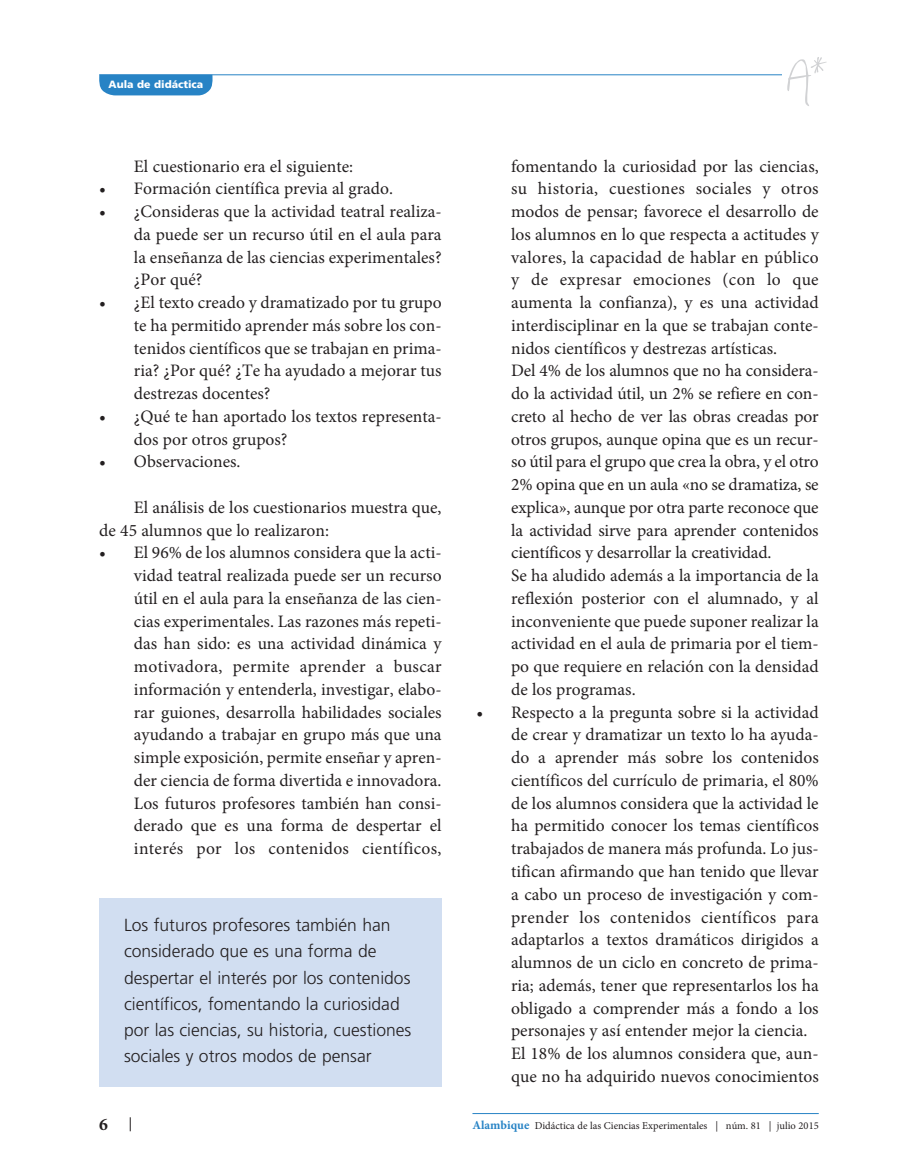
<style>
.page{position:relative;width:918px;height:1166px;background:#fff}
.page>*{position:absolute;margin:0;border:0;box-sizing:border-box;transform-origin:0 0}
.t1{font:17.5px/22.8px "Minion Pro";color:#231f20}
.t2{font:300 17.5px/26.2px "Frutiger LT Std";color:#231f20}
.t3{font:700 17.5px "Minion Pro";color:#231f20}
.t4{font:10.5px "Minion Pro";color:#231f20}
.t5{font:900 10.5px "Frutiger LT Std";color:#fff}
.s1{font-weight:700;font-size:12.25px;color:#2783c5}
</style>
<div class="page">
<hr style="left:99px;top:74px;width:683px;height:1px;background:#2783c5">
<svg style="left:787px;top:57px;width:39px;height:49px"></svg>
<div style="left:99px;top:75px;width:114px;height:20px;background:#2783c5"></div>
<svg style="left:130px;top:1117px;width:1px;height:14px"></svg>
<hr style="left:472px;top:1113px;width:347px;height:1px;background:#2783c5">
<div style="left:99px;top:898px;width:342px;height:188px;background:#d1def1"></div>
<p class="t5" style="left:109px;top:78px;width:96px">Aula de didáctica</p>
<p class="t1" style="left:134px;top:156px;width:221px">El cuestionario era el siguiente:</p>
<p class="t1" style="left:99px;top:179px;width:295px">• Formación científica previa al grado.</p>
<p class="t1" style="left:134px;top:202px;width:309px;text-align:justify;text-indent:-35px">• ¿Consideras que la actividad teatral realiza&shy;da puede ser un recurso útil en el aula para la enseñanza de las ciencias experimentales? ¿Por qué?</p>
<p class="t1" style="left:134px;top:293px;width:309px;text-align:justify;text-indent:-35px">• ¿El texto creado y dramatizado por tu grupo te ha permitido aprender más sobre los con&shy;tenidos científicos que se trabajan en prima&shy;ria? ¿Por qué? ¿Te ha ayudado a mejorar tus destrezas docentes?</p>
<p class="t1" style="left:134px;top:406px;width:309px;text-indent:-35px">• ¿Qué te han aportado los textos representa&shy;dos por otros grupos?</p>
<p class="t1" style="left:99px;top:452px;width:143px">• Observaciones.</p>
<p class="t1" style="left:99px;top:497px;width:344px;text-indent:35px">El análisis de los cuestionarios muestra que, de 45 alumnos que lo realizaron:</p>
<p class="t1" style="left:134px;top:543px;width:309px;text-align:justify;text-indent:-35px">• El 96% de los alumnos considera que la acti&shy;vidad teatral realizada puede ser un recurso útil en el aula para la enseñanza de las cien&shy;cias experimentales. Las razones más repeti&shy;das han sido: es una actividad dinámica y motivadora, permite aprender a buscar información y entenderla, investigar, elabo&shy;rar guiones, desarrolla habilidades sociales ayudando a trabajar en grupo más que una simple exposición, permite enseñar y apren&shy;der ciencia de forma divertida e innovadora.<br>Los futuros profesores también han consi&shy;derado que es una forma de despertar el interés por los contenidos científicos,</p>
<p class="t2" style="left:124px;top:913px;width:289px">Los futuros profesores también han considerado que es una forma de despertar el interés por los contenidos científicos, fomentando la curiosidad por las ciencias, su historia, cuestiones sociales y otros modos de pensar</p>
<p class="t1" style="left:511px;top:156px;width:309px">fomentando la curiosidad por las ciencias, su historia, cuestiones sociales y otros modos de pensar; favorece el desarrollo de los alumnos en lo que respecta a actitudes y valores, la capacidad de hablar en público y de expresar emociones (con lo que aumenta la confianza), y es una actividad interdisciplinar en la que se trabajan conte&shy;nidos científicos y destrezas artísticas.<br>Del 4% de los alumnos que no ha considera&shy;do la actividad útil, un 2% se refiere en con&shy;creto al hecho de ver las obras creadas por otros grupos, aunque opina que es un recur&shy;so útil para el grupo que crea la obra, y el otro 2% opina que en un aula «no se dramatiza, se explica», aunque por otra parte reconoce que la actividad sirve para aprender contenidos científicos y desarrollar la creatividad.<br>Se ha aludido además a la importancia de la reflexión posterior con el alumnado, y al inconveniente que puede suponer realizar la actividad en el aula de primaria por el tiem&shy;po que requiere en relación con la densidad de los programas.</p>
<p class="t1" style="left:511px;top:702px;width:309px;text-indent:-35px">• Respecto a la pregunta sobre si la actividad de crear y dramatizar un texto lo ha ayuda&shy;do a aprender más sobre los contenidos científicos del currículo de primaria, el 80% de los alumnos considera que la actividad le ha permitido conocer los temas científicos trabajados de manera más profunda. Lo jus&shy;tifican afirmando que han tenido que llevar a cabo un proceso de investigación y com&shy;prender los contenidos científicos para adaptarlos a textos dramáticos dirigidos a alumnos de un ciclo en concreto de prima&shy;ria; además, tener que representarlos los ha obligado a comprender más a fondo a los personajes y así entender mejor la ciencia.<br>El 18% de los alumnos considera que, aun&shy;que no ha adquirido nuevos conocimientos</p>
<p class="t3" style="left:99px;top:1117px;width:10px">6</p>
<p class="t4" style="left:472px;top:1121px;width:348px"><span class="s1">Alambique</span> Didáctica de las Ciencias Experimentales | núm. 81 | julio 2015</p>
</div>
